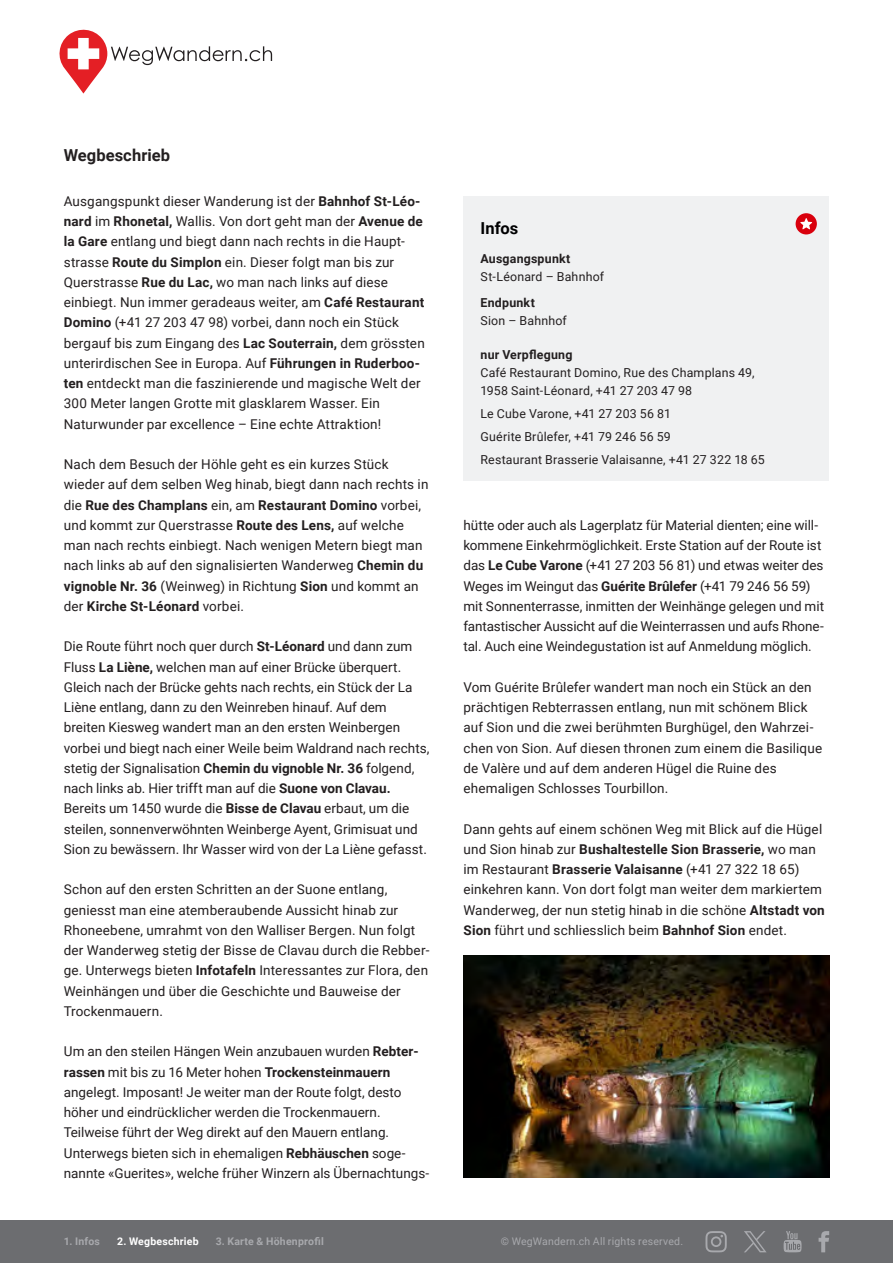
<style>
.page{position:relative;width:893px;height:1263px;background:#fff}
.page>*{position:absolute;margin:0;border:0;box-sizing:border-box;transform-origin:0 0}
._04_titel_klein{font:700 16.5px "Roboto";letter-spacing:.005em;color:#231f20}
._04_titel_klein-2{font:700 16.5px "Roboto";color:#000001}
._08_text{font:13.5px/20.2px "Roboto";letter-spacing:.01em;color:#231f20}
._04_titel_klein-3{font:12.3px/17.5px "Roboto";letter-spacing:.015em;color:#231f20}
._04_titel_klein-4{font:700 12.3px "Roboto";letter-spacing:.02em;color:#231f20}
.t1{font:700 10.5px "Roboto";letter-spacing:.02em;color:#a8a9ad}
.t2{font:10.5px "Roboto";letter-spacing:.02em;color:#a8a9ad}
.t3{font:700 10.5px "Roboto";letter-spacing:.02em;color:#fff}
.s1{font-weight:700}
</style>
<div class="page">
<div style="left:463px;top:196px;width:366px;height:285px;background:#f0f1f2"></div>
<div style="left:796px;top:213px;width:21px;height:21px;background:#d9000d;border-radius:50%"></div>
<svg style="left:800px;top:218px;width:12px;height:11px"></svg>
<img style="left:463px;top:955px;width:366px;height:223px">
<svg style="left:59px;top:29px;width:213px;height:65px"></svg>
<div style="left:0;top:1220px;width:893px;height:43px;background:#6c6d70"></div>
<svg style="left:705px;top:1231px;width:22px;height:21px"></svg>
<svg style="left:783px;top:1231px;width:19px;height:21px"></svg>
<svg style="left:819px;top:1231px;width:10px;height:21px"></svg>
<svg style="left:744px;top:1231px;width:22px;height:21px"></svg>
<p class="_04_titel_klein" style="left:64px;top:143px;width:108px">Wegbeschrieb</p>
<p class="_08_text" style="left:64px;top:190px;width:362px">Ausgangspunkt dieser Wanderung ist der <span class="s1">Bahnhof St-Léo&shy;nard</span> im <span class="s1">Rhonetal,</span> Wallis. Von dort geht man der <span class="s1">Avenue de la Gare</span> entlang und biegt dann nach rechts in die Haupt&shy;strasse <span class="s1">Route du Simplon</span> ein. Dieser folgt man bis zur Querstrasse <span class="s1">Rue du Lac,</span> wo man nach links auf diese einbiegt. Nun immer geradeaus weiter, am <span class="s1">Café Restaurant Domino</span> (+41 27 203 47 98) vorbei, dann noch ein Stück bergauf bis zum Eingang des <span class="s1">Lac Souterrain,</span> dem grössten unterirdischen See in Europa. Auf <span class="s1">Führungen in Ruderboo&shy;ten</span> entdeckt man die faszinierende und magische Welt der 300 Meter langen Grotte mit glasklarem Wasser. Ein Naturwunder par excellence – Eine echte Attraktion!</p>
<p class="_08_text" style="left:64px;top:454px;width:366px">Nach dem Besuch der Höhle geht es ein kurzes Stück wieder auf dem selben Weg hinab, biegt dann nach rechts in die <span class="s1">Rue des Champlans</span> ein, am <span class="s1">Restaurant Domino</span> vorbei, und kommt zur Querstrasse <span class="s1">Route des Lens,</span> auf welche man nach rechts einbiegt. Nach wenigen Metern biegt man nach links ab auf den signalisierten Wanderweg <span class="s1">Chemin du vignoble Nr. 36</span> (Weinweg) in Richtung <span class="s1">Sion</span> und kommt an der <span class="s1">Kirche St-Léonard</span> vorbei.</p>
<p class="_08_text" style="left:64px;top:636px;width:367px">Die Route führt noch quer durch <span class="s1">St-Léonard</span> und dann zum Fluss <span class="s1">La Liène,</span> welchen man auf einer Brücke überquert.<br>Gleich nach der Brücke gehts nach rechts, ein Stück der La Liène entlang, dann zu den Weinreben hinauf. Auf dem breiten Kiesweg wandert man an den ersten Weinbergen vorbei und biegt nach einer Weile beim Waldrand nach rechts, stetig der Signalisation <span class="s1">Chemin du vignoble Nr. 36</span> folgend, nach links ab. Hier trifft man auf die <span class="s1">Suone von Clavau.<br></span>Bereits um 1450 wurde die <span class="s1">Bisse de Clavau</span> erbaut, um die steilen, sonnenverwöhnten Weinberge Ayent, Grimisuat und Sion zu bewässern. Ihr Wasser wird von der La Liène gefasst.</p>
<p class="_08_text" style="left:64px;top:879px;width:367px">Schon auf den ersten Schritten an der Suone entlang, geniesst man eine atemberaubende Aussicht hinab zur Rhoneebene, umrahmt von den Walliser Bergen. Nun folgt der Wanderweg stetig der Bisse de Clavau durch die Rebber&shy;ge. Unterwegs bieten <span class="s1">Infotafeln</span> Interessantes zur Flora, den Weinhängen und über die Geschichte und Bauweise der Trockenmauern.</p>
<p class="_08_text" style="left:64px;top:1041px;width:367px">Um an den steilen Hängen Wein anzubauen wurden <span class="s1">Rebter&shy;rassen</span> mit bis zu 16 Meter hohen <span class="s1">Trockensteinmauern </span>angelegt. Imposant! Je weiter man der Route folgt, desto höher und eindrücklicher werden die Trockenmauern.<br>Teilweise führt der Weg direkt auf den Mauern entlang.<br>Unterwegs bieten sich in ehemaligen <span class="s1">Rebhäuschen</span> soge&shy;nannte «Guerites», welche früher Winzern als Übernachtungs-</p>
<p class="_04_titel_klein-2" style="left:480px;top:217px;width:39px">Infos</p>
<p class="_04_titel_klein-4" style="left:480px;top:250px;width:91px">Ausgangspunkt</p>
<p class="_04_titel_klein-3" style="left:480px;top:267px;width:125px">St-Léonard – Bahnhof</p>
<p class="_04_titel_klein-4" style="left:480px;top:294px;width:56px">Endpunkt</p>
<p class="_04_titel_klein-3" style="left:480px;top:311px;width:88px">Sion – Bahnhof</p>
<p class="_04_titel_klein-4" style="left:480px;top:346px;width:93px">nur Verpflegung</p>
<p class="_04_titel_klein-3" style="left:480px;top:363px;width:275px">Café Restaurant Domino, Rue des Champlans 49,<br>1958 Saint-Léonard, +41 27 203 47 98</p>
<p class="_04_titel_klein-3" style="left:480px;top:404px;width:192px">Le Cube Varone, +41 27 203 56 81</p>
<p class="_04_titel_klein-3" style="left:480px;top:427px;width:192px">Guérite Brûlefer, +41 79 246 56 59</p>
<p class="_04_titel_klein-3" style="left:480px;top:450px;width:286px">Restaurant Brasserie Valaisanne, +41 27 322 18 65</p>
<p class="_08_text" style="left:463px;top:514px;width:362px">hütte oder auch als Lagerplatz für Material dienten; eine will&shy;kommene Einkehrmöglichkeit. Erste Station auf der Route ist das <span class="s1">Le Cube Varone</span> (+41 27 203 56 81) und etwas weiter des Weges im Weingut das <span class="s1">Guérite Brûlefer</span> (+41 79 246 56 59) mit Sonnenterrasse, inmitten der Weinhänge gelegen und mit fantastischer Aussicht auf die Weinterrassen und aufs Rhone&shy;tal. Auch eine Weindegustation ist auf Anmeldung möglich.</p>
<p class="_08_text" style="left:463px;top:676px;width:360px">Vom Guérite Brûlefer wandert man noch ein Stück an den prächtigen Rebterrassen entlang, nun mit schönem Blick auf Sion und die zwei berühmten Burghügel, den Wahrzei&shy;chen von Sion. Auf diesen thronen zum einem die Basilique de Valère und auf dem anderen Hügel die Ruine des ehemaligen Schlosses Tourbillon.</p>
<p class="_08_text" style="left:463px;top:818px;width:363px">Dann gehts auf einem schönen Weg mit Blick auf die Hügel und Sion hinab zur <span class="s1">Bushaltestelle Sion Brasserie,</span> wo man im Restaurant <span class="s1">Brasserie Valaisanne</span> (+41 27 322 18 65) einkehren kann. Von dort folgt man weiter dem markiertem Wanderweg, der nun stetig hinab in die schöne <span class="s1">Altstadt von Sion</span> führt und schliesslich beim <span class="s1">Bahnhof Sion</span> endet.</p>
<p class="t1" style="left:64px;top:1234px;width:38px">1. Infos</p>
<p class="t3" style="left:117px;top:1234px;width:83px">2. Wegbeschrieb</p>
<p class="t1" style="left:216px;top:1234px;width:110px">3. Karte &amp; Höhenprofil</p>
<p class="t2" style="left:501px;top:1234px;width:184px">© WegWandern.ch All rights reserved.</p>
<p class="t1" style="left:497px;top:1234px;width:145px">© WegWandern.ch Al right r</p>
</div>
